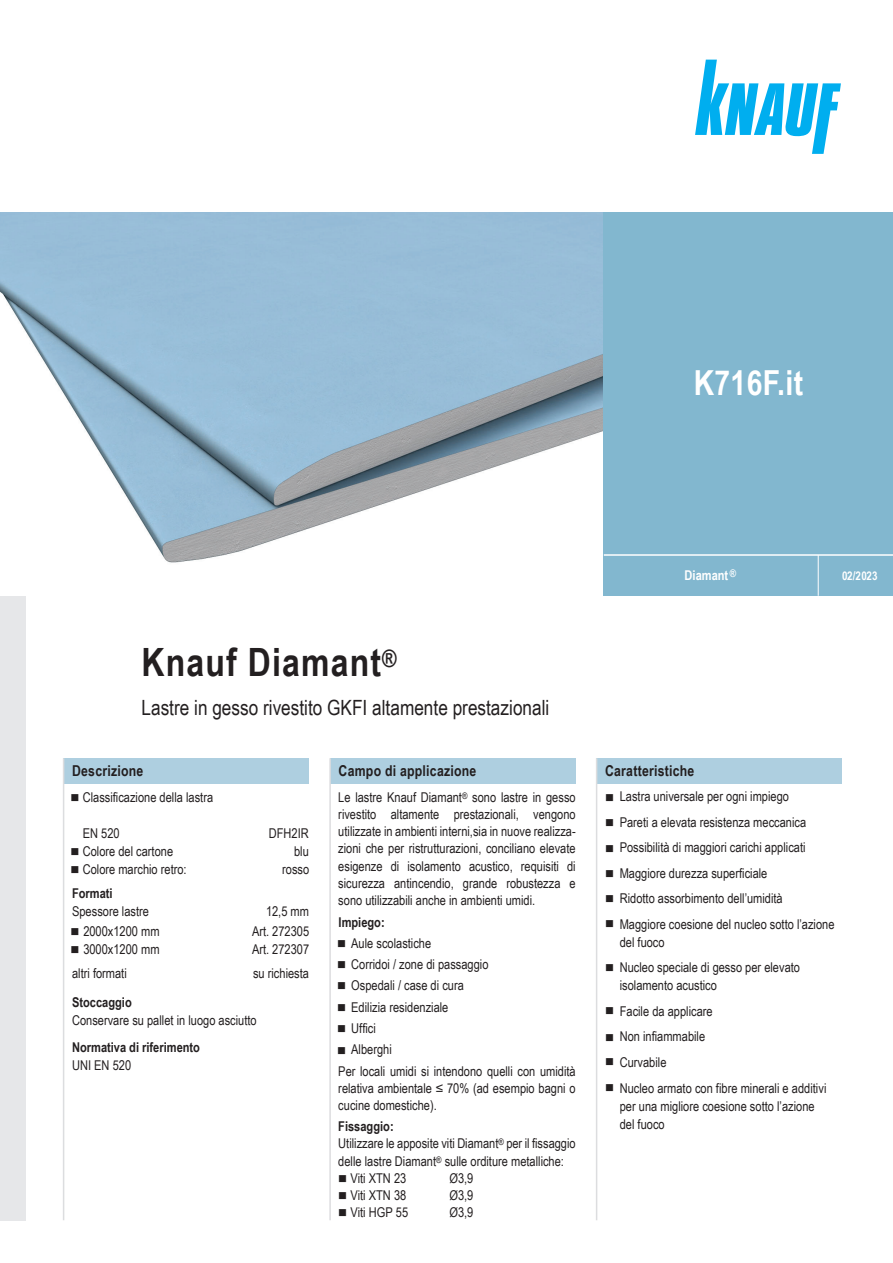
<style>
.page{position:relative;width:893px;height:1263px;background:#fff}
.page>*{position:absolute;margin:0;border:0;box-sizing:border-box;transform-origin:0 0}
.t1{font:700 39px "Arial Narrow";letter-spacing:.03em;color:#231f20}
.t2{font:700 34.5px "Arial Narrow";letter-spacing:.01em;color:#fff}
.t3{font:21px "Arial Narrow";color:#231f20}
.t4{font:700 15px "Arial Narrow";letter-spacing:.015em;color:#231f20}
.t5{font:13.5px/25.5px "Arial Narrow";color:#231f20}
.t6{font:700 13.5px "Arial Narrow";color:#231f20}
.t7{font:700 13.5px "Arial Narrow";color:#fff}
.t8{font:12px/25.3px "Wingdings";color:#231f20;text-align:justify}
.t9{font:700 12px "Arial Narrow";letter-spacing:-.01em;color:#fff}
.s1{font-weight:700}
</style>
<div class="page">
<div style="left:0;top:595px;width:25px;height:625px;background:#e6e7e9"></div>
<div style="left:64px;top:758px;width:245px;height:26px;background:#aecfe0"></div>
<div style="left:330px;top:758px;width:245px;height:26px;background:#aecfe0"></div>
<div style="left:597px;top:758px;width:245px;height:26px;background:#aecfe0"></div>
<hr style="left:63px;top:758px;width:1px;height:462px;background:#dcdddf">
<hr style="left:329px;top:758px;width:2px;height:462px;background:#dcdddf">
<hr style="left:596px;top:758px;width:1px;height:462px;background:#dcdddf">
<img style="left:0;top:212px;width:602px;height:351px">
<svg style="left:695px;top:60px;width:146px;height:94px"></svg>
<div style="left:604px;top:213px;width:289px;height:383px;background:#82b7cf"></div>
<hr style="left:604px;top:554px;width:289px;height:2px;background:#fff">
<hr style="left:818px;top:555px;width:1px;height:41px;background:#fff">
<h2 class="t2" style="left:694px;top:357px;width:111px">K716F.it</h2>
<h1 class="t1" style="left:142px;top:640px;width:257px">Knauf Diamant<sup>®</sup></h1>
<h3 class="t3" style="left:142px;top:696px;width:409px">Lastre in gesso rivestito GKFI altamente prestazionali</h3>
<p class="t7" style="left:685px;top:565px;width:53px">Diamant<sup>®</sup></p>
<p class="t9" style="left:842px;top:567px;width:37px">02/2023</p>
<p class="t4" style="left:72px;top:762px;width:73px">Descrizione</p>
<p class="t4" style="left:339px;top:762px;width:139px">Campo di applicazione</p>
<p class="t4" style="left:605px;top:762px;width:91px">Caratteristiche</p>
<p class="t5" style="left:71px;top:784px;width:144px">■ Classificazione della lastra</p>
<p class="t5" style="left:83px;top:820px;width:38px">EN 520</p>
<p class="t5" style="left:269px;top:820px;width:41px">DFH2IR</p>
<p class="t5" style="left:71px;top:838px;width:104px">■ Colore del cartone</p>
<p class="t5" style="left:294px;top:838px;width:16px">blu</p>
<p class="t5" style="left:71px;top:856px;width:118px">■ Colore marchio retro:</p>
<p class="t5" style="left:282px;top:856px;width:29px">rosso</p>
<p class="t6" style="left:72px;top:886px;width:42px">Formati</p>
<p class="t5" style="left:72px;top:899px;width:78px">Spessore lastre</p>
<p class="t5" style="left:266px;top:899px;width:45px">12,5 mm</p>
<p class="t5" style="left:71px;top:918px;width:91px">■ 2000x1200 mm</p>
<p class="t5" style="left:252px;top:918px;width:59px">Art. 272305</p>
<p class="t5" style="left:71px;top:936px;width:91px">■ 3000x1200 mm</p>
<p class="t5" style="left:252px;top:936px;width:59px">Art. 272307</p>
<p class="t5" style="left:72px;top:961px;width:56px">altri formati</p>
<p class="t5" style="left:253px;top:961px;width:57px">su richiesta</p>
<p class="t6" style="left:72px;top:994px;width:61px">Stoccaggio</p>
<p class="t5" style="left:72px;top:1007px;width:186px">Conservare su pallet in luogo asciutto</p>
<p class="t6" style="left:72px;top:1039px;width:129px">Normativa di riferimento</p>
<p class="t5" style="left:72px;top:1052px;width:61px">UNI EN 520</p>
<p class="t5" style="left:338px;top:788px;width:239px;line-height:17.2px;text-align:justify">Le lastre Knauf Diamant<sup>®</sup> sono lastre in gesso rivestito altamente prestazionali, vengono utilizzate in ambienti interni,sia in nuove realizza&shy;zioni che per ristrutturazioni, conciliano elevate esigenze di isolamento acustico, requisiti di sicurezza antincendio, grande robustezza e sono utilizzabili anche in ambienti umidi.</p>
<p class="t5" style="left:620px;top:784px;width:216px">Lastra universale per ogni impiego<br>Pareti a elevata resistenza meccanica Possibilità di maggiori carichi applicati Maggiore durezza superficiale<br>Ridotto assorbimento dell’umidità<br>Maggiore coesione del nucleo sotto l’azione</p>
<p class="t5" style="left:620px;top:929px;width:182px">del fuoco<br>Nucleo speciale di gesso per elevato</p>
<p class="t5" style="left:620px;top:973px;width:208px">isolamento acustico<br>Facile da applicare<br>Non infiammabile<br>Curvabile<br>Nucleo armato con fibre minerali e additivi</p>
<p class="t5" style="left:620px;top:1097px;width:196px;line-height:18px">per una migliore coesione sotto l’azione del fuoco</p>
<p class="t8" style="left:605px;top:785px;width:10px">■ ■ ■ ■ ■ ■</p>
<p class="t8" style="left:605px;top:955px;width:10px">■</p>
<p class="t8" style="left:605px;top:999px;width:10px">■</p>
<p class="t6" style="left:339px;top:914px;width:48px">Impiego:</p>
<p class="t5" style="left:337px;top:930px;width:96px">■ Aule scolastiche</p>
<p class="t5" style="left:337px;top:952px;width:153px">■ Corridoi / zone di passaggio</p>
<p class="t5" style="left:337px;top:973px;width:128px">■ Ospedali / case di cura</p>
<p class="t5" style="left:337px;top:994px;width:113px">■ Edilizia residenziale</p>
<p class="t5" style="left:337px;top:1015px;width:40px">■ Uffici</p>
<p class="t5" style="left:337px;top:1036px;width:56px">■ Alberghi</p>
<p class="t5" style="left:338px;top:1062px;width:239px;line-height:17.2px;text-align:justify">Per locali umidi si intendono quelli con umidità relativa ambientale ≤ 70% (ad esempio bagni o cucine domestiche).</p>
<p class="t5" style="left:338px;top:1118px;width:239px;line-height:17.2px"><span class="s1">Fissaggio:<br></span>Utilizzare le apposite viti Diamant<sup>®</sup> per il fissaggio delle lastre Diamant<sup>®</sup> sulle orditure metalliche:</p>
<p class="t5" style="left:338px;top:1165px;width:70px">■ Viti XTN 23</p>
<p class="t5" style="left:449px;top:1165px;width:26px">Ø3,9</p>
<p class="t5" style="left:338px;top:1182px;width:70px">■ Viti XTN 38</p>
<p class="t5" style="left:449px;top:1182px;width:26px">Ø3,9</p>
<p class="t5" style="left:338px;top:1200px;width:71px">■ Viti HGP 55</p>
<p class="t5" style="left:449px;top:1200px;width:26px">Ø3,9</p>
<p class="t8" style="left:605px;top:1075px;width:10px">■</p>
</div>
